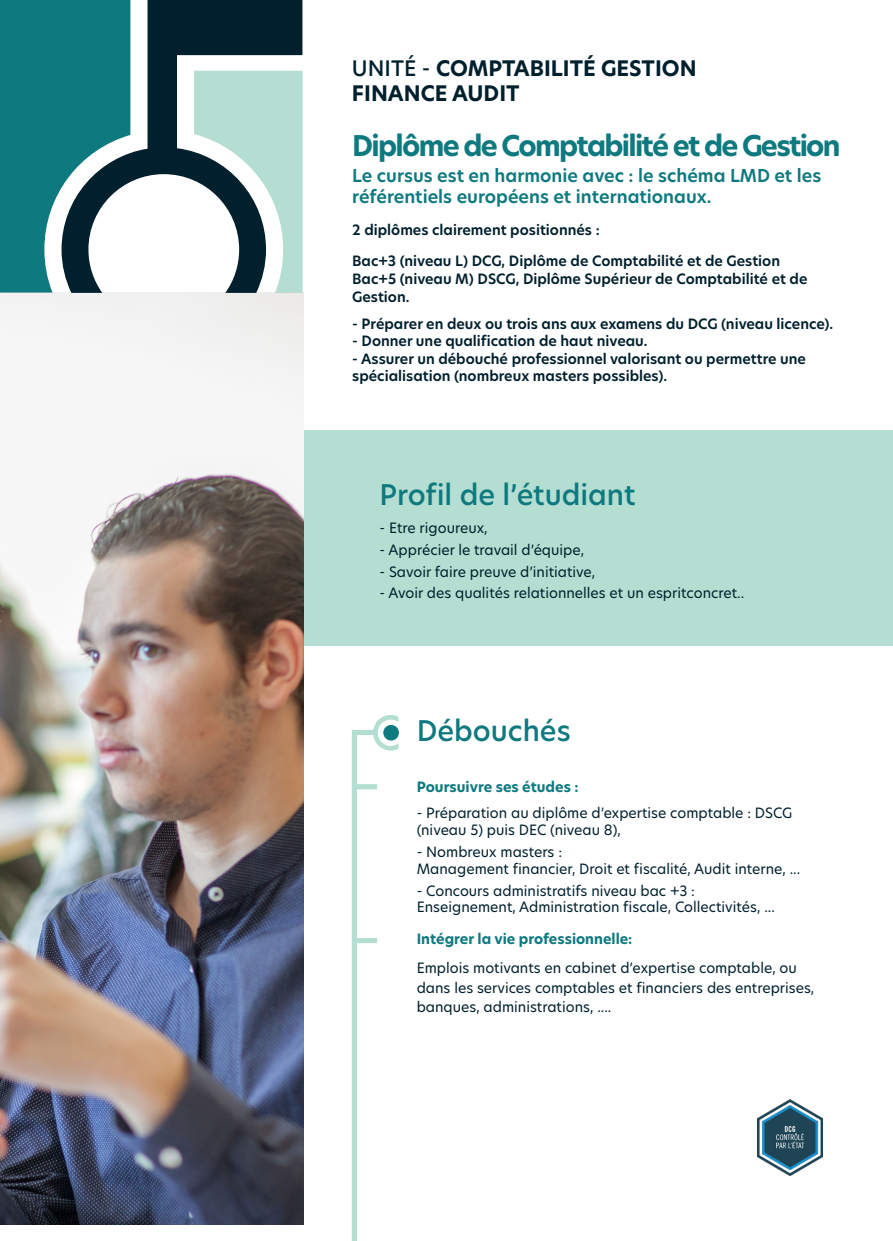
<style>
.page{position:relative;width:893px;height:1241px;background:#fff}
.page>*{position:absolute;margin:0;border:0;box-sizing:border-box;transform-origin:0 0}
.t1{font:700 28px "Hero New";letter-spacing:-.06em;color:#0e797f}
.t2{font:500 28px "Hero New";color:#0e797f}
.t3{font:700 21px/25.2px "Hero New";color:#00202d}
.t4{font:600 17.5px/21px "Hero New";color:#0e797f}
.t5{font:14px/19.2px "Hero New";color:#00202d}
.t6{font:600 14px/17.5px "Hero New";color:#00202d}
.t7{font:700 14px "Hero New";color:#0e797f}
.s1{font-weight:500}
</style>
<div class="page">
<div style="left:304px;top:430px;width:589px;height:215px;background:#b4ded1"></div>
<img style="left:0;top:292px;width:304px;height:932px">
<svg style="left:0;top:0;width:62px;height:292px;background:#1f8288"></svg>
<svg style="left:62px;top:0;width:240px;height:293px"></svg>
<img style="left:757px;top:1099px;width:66px;height:75px">
<svg style="left:352px;top:715px;width:46px;height:525px"></svg>
<p class="t3" style="left:352px;top:55px;width:346px"><span class="s1">UNITÉ -</span> COMPTABILITÉ GESTION<br>FINANCE AUDIT</p>
<p class="t1" style="left:352px;top:127px;width:490px">Diplôme de Comptabilité et de Gestion</p>
<p class="t4" style="left:352px;top:165px;width:471px">Le cursus est en harmonie avec : le schéma LMD et les référentiels européens et internationaux.</p>
<p class="t6" style="left:352px;top:221px;width:249px">2 diplômes clairement positionnés :</p>
<p class="t6" style="left:352px;top:252px;width:457px">Bac+3 (niveau L) DCG, Diplôme de Comptabilité et de Gestion<br>Bac+5 (niveau M) DSCG, Diplôme Supérieur de Comptabilité et de<br>Gestion.</p>
<p class="t6" style="left:352px;top:315px;width:482px">- Préparer en deux ou trois ans aux examens du DCG (niveau licence).</p>
<p class="t6" style="left:352px;top:332px;width:297px">- Donner une qualification de haut niveau.</p>
<p class="t6" style="left:352px;top:350px;width:455px">- Assurer un débouché professionnel valorisant ou permettre une spécialisation (nombreux masters possibles).</p>
<p class="t2" style="left:379px;top:476px;width:257px">Profil de l’étudiant</p>
<p class="t5" style="left:379px;top:518px;width:110px">- Etre rigoureux,</p>
<p class="t5" style="left:379px;top:540px;width:206px">- Apprécier le travail d’équipe,</p>
<p class="t5" style="left:379px;top:561px;width:217px">- Savoir faire preuve d’initiative,</p>
<p class="t5" style="left:379px;top:583px;width:366px">- Avoir des qualités relationnelles et un espritconcret..</p>
<p class="t2" style="left:417px;top:711px;width:156px">Débouchés</p>
<p class="t7" style="left:417px;top:777px;width:163px">Poursuivre ses études :</p>
<p class="t5" style="left:417px;top:804px;width:377px;line-height:16.8px">- Préparation au diplôme d’expertise comptable : DSCG (niveau 5) puis DEC (niveau 8),</p>
<p class="t5" style="left:417px;top:841px;width:147px">- Nombreux masters :</p>
<p class="t5" style="left:417px;top:858px;width:385px">Management financier, Droit et fiscalité, Audit interne, ...</p>
<p class="t5" style="left:417px;top:880px;width:280px">- Concours administratifs niveau bac +3 :</p>
<p class="t5" style="left:417px;top:897px;width:360px">Enseignement, Administration fiscale, Collectivités, ...</p>
<p class="t7" style="left:417px;top:929px;width:217px">Intégrer la vie professionnelle:</p>
<p class="t5" style="left:417px;top:958px;width:399px">Emplois motivants en cabinet d’expertise comptable, ou dans les services comptables et financiers des entreprises, banques, administrations, ....</p>
</div>
